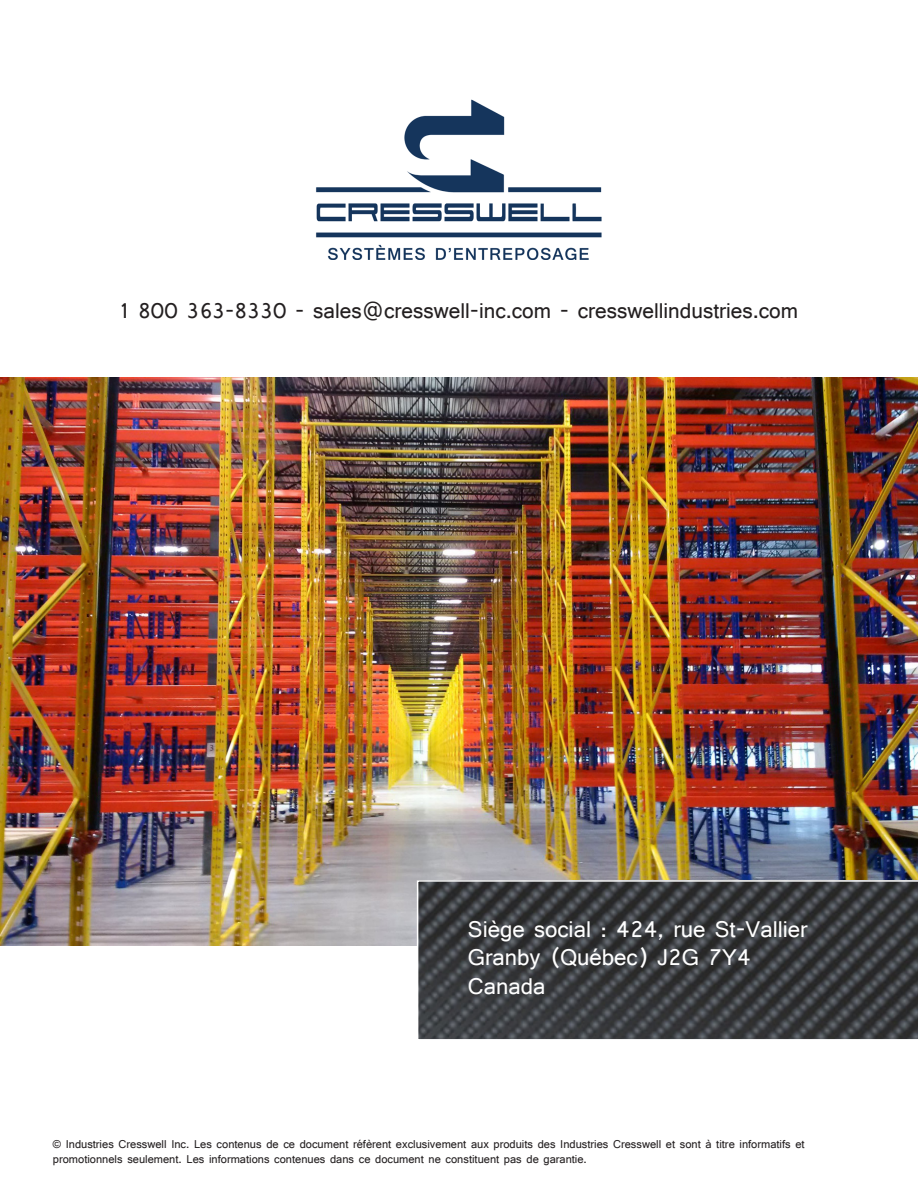
<style>
.page{position:relative;width:918px;height:1188px;background:#fff}
.page>*{position:absolute;margin:0;border:0;box-sizing:border-box;transform-origin:0 0}
.t1{font:24px "Shruti";color:#fff}
.t2{font:22.5px "Shruti";color:#231f20}
.t3{font:12px "Shruti";color:#231f20}
</style>
<div class="page">
<img style="left:316px;top:99px;width:286px;height:161px">
<img style="left:0;top:378px;width:918px;height:567px">
<svg style="left:417px;top:880px;width:501px;height:160px;background:#3f4144"></svg>
<p class="t2" style="left:120px;top:297px;width:680px">1 800 363-8330 - sales@cresswell-inc.com - cresswellindustries.com</p>
<p class="t1" style="left:468px;top:914px;width:341px">Siège social : 424, rue St-Vallier</p>
<p class="t1" style="left:468px;top:943px;width:284px">Granby (Québec) J2G 7Y4</p>
<p class="t1" style="left:468px;top:972px;width:79px">Canada</p>
<p class="t3" style="left:53px;top:1137px;width:753px">© Industries Cresswell Inc. Les contenus de ce document réfèrent exclusivement aux produits des Industries Cresswell et sont à titre informatifs et</p>
<p class="t3" style="left:53px;top:1152px;width:535px">promotionnels seulement. Les informations contenues dans ce document ne constituent pas de garantie.</p>
</div>
